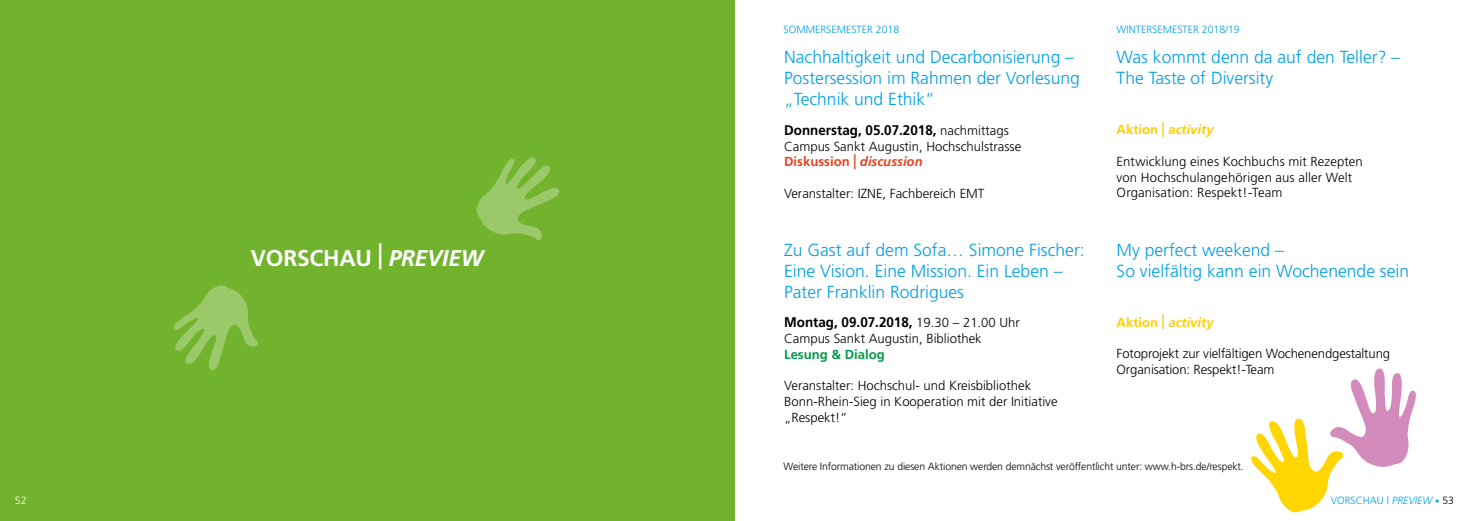
<style>
.page{position:relative;width:1469px;height:521px;background:#fff}
.page>*{position:absolute;margin:0;border:0;box-sizing:border-box;transform-origin:0 0}
.t1{font:700 22.75px "Frutiger";letter-spacing:-.01em;color:#fff}
.t2{font:300 17.5px/21px "Frutiger";color:#009fe3}
.t3{font:700 14px "Frutiger";color:#000;scale:.96 1}
.t4{font:300 13.12px/15.8px "Frutiger";color:#000}
.t5{font:italic 700 13.12px "Frutiger";color:#fece02}
.t6{font:700 13.12px "Frutiger";color:#009a48}
.t7{font:300 10.5px "Frutiger";letter-spacing:-.01em;color:#000}
.t8{font:300 10.5px "Frutiger";color:#009fe3}
.t9{font:300 10.5px "Frutiger";color:#fff}
.s1{font-size:34.12px}
.s2{font-style:italic}
.s3{font-weight:300;font-size:13.12px}
.s4{font-weight:700;color:#e7411d}
.s5{font-weight:700;font-size:19.6px;color:#e7411d}
.s6{font-weight:700;font-style:italic;color:#e7411d}
.s7{font-style:normal}
.s8{font-style:normal;font-size:19.6px}
.s9{color:#000}
</style>
<div class="page">
<div style="left:0;top:0;width:734px;height:521px;background:#71b32c"></div>
<svg style="left:476px;top:157px;width:84px;height:84px"></svg>
<svg style="left:173px;top:285px;width:86px;height:85px"></svg>
<svg style="left:1251px;top:368px;width:165px;height:145px"></svg>
<p class="t9" style="left:15px;top:495px;width:13px">52</p>
<h1 class="t1" style="left:251px;top:245px;width:234px">VORSCHAU <span class="s1">|</span> <span class="s2">PREVIEW</span></h1>
<p class="t8" style="left:783px;top:23px;width:117px">SOMMERSEMESTER 2018</p>
<h2 class="t2" style="left:784px;top:47px;width:297px">Nachhaltigkeit und Decarbonisierung –<br>Postersession im Rahmen der Vorlesung „Technik und Ethik“</h2>
<p class="t3" style="left:784px;top:122px;width:235px">Donnerstag, 05.07.2018, <span class="s3">nachmittags</span></p>
<p class="t4" style="left:784px;top:138px;width:239px">Campus Sankt Augustin, Hochschulstrasse<br><span class="s4">Diskussion</span> <span class="s5">|</span> <span class="s6">discussion</span></p>
<p class="t4" style="left:784px;top:185px;width:202px">Veranstalter: IZNE, Fachbereich EMT</p>
<h2 class="t2" style="left:784px;top:239px;width:302px">Zu Gast auf dem Sofa… Simone Fischer:<br>Eine Vision. Eine Mission. Ein Leben –<br>Pater Franklin Rodrigues</h2>
<p class="t3" style="left:784px;top:314px;width:247px">Montag, 09.07.2018, <span class="s3">19.30 – 21.00 Uhr</span></p>
<p class="t4" style="left:784px;top:331px;width:199px">Campus Sankt Augustin, Bibliothek</p>
<p class="t6" style="left:784px;top:346px;width:102px">Lesung &amp; Dialog</p>
<p class="t4" style="left:784px;top:378px;width:275px">Veranstalter: Hochschul- und Kreisbibliothek<br>Bonn-Rhein-Sieg in Kooperation mit der Initiative „Respekt!“</p>
<p class="t8" style="left:1116px;top:23px;width:125px">WINTERSEMESTER 2018/19</p>
<h2 class="t2" style="left:1116px;top:47px;width:285px">Was kommt denn da auf den Teller? –<br>The Taste of Diversity</h2>
<p class="t5" style="left:1116px;top:122px;width:99px"><span class="s7">Aktion</span> <span class="s8">|</span> activity</p>
<p class="t4" style="left:1116px;top:153px;width:248px">Entwicklung eines Kochbuchs mit Rezepten von Hochschulangehörigen aus aller Welt<br>Organisation: Respekt!-Team</p>
<h2 class="t2" style="left:1116px;top:239px;width:294px">My perfect weekend –<br>So vielfältig kann ein Wochenende sein</h2>
<p class="t5" style="left:1116px;top:314px;width:99px"><span class="s7">Aktion</span> <span class="s8">|</span> activity</p>
<p class="t4" style="left:1116px;top:346px;width:275px">Fotoprojekt zur vielfältigen Wochenendgestaltung<br>Organisation: Respekt!-Team</p>
<p class="t7" style="left:783px;top:460px;width:461px">Weitere Informationen zu diesen Aktionen werden demnächst veröffentlicht unter: www.h-brs.de/respekt.</p>
<p class="t8" style="left:1330px;top:495px;width:125px">VORSCHAU | <span class="s2">PREVIEW</span> <sup>●</sup> <span class="s9">53</span></p>
</div>
